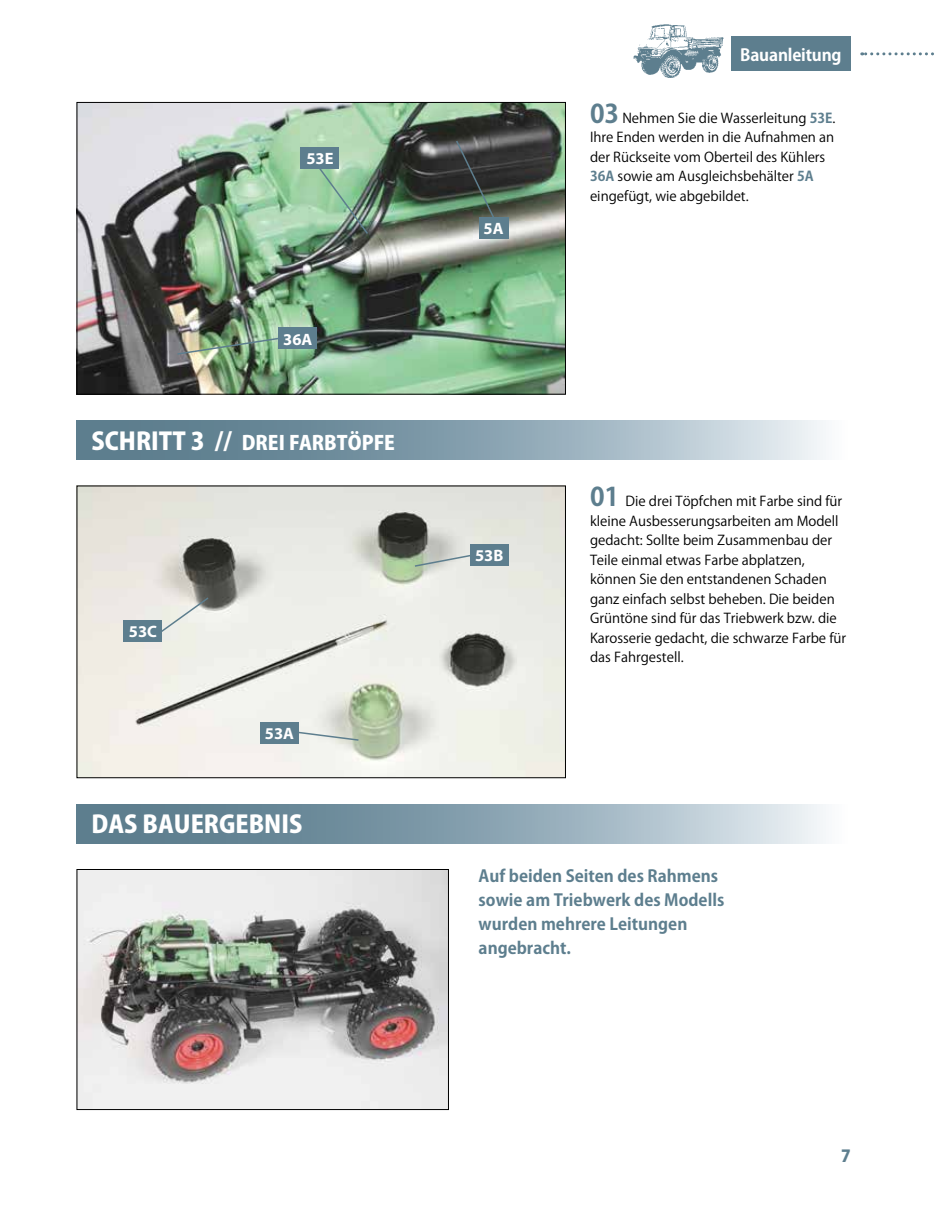
<style>
.page{position:relative;width:936px;height:1212px;background:#fff}
.page>*{position:absolute;margin:0;border:0;box-sizing:border-box;transform-origin:0 0}
.t1{font:800 24px "Koz Go Pro";color:#fff}
.t2{font:800 19.5px "Koz Go Pro";color:#fff}
.t3{font:700 16.5px/24px "Koz Go Pro";color:#5d7e8e}
.t4{font:700 16.5px "Myriad Pro";color:#fff}
.t5{font:700 16.5px "Koz Go Pro";letter-spacing:-.01em;color:#fff}
.t6{font:800 16.5px "Koz Go Pro";color:#5d7e8e}
.t7{font:13.5px/19.5px "Koz Go Pro";color:#000}
.s1{font-size:24px}
.s2{font-weight:700;font-size:25.5px;color:#5d7e8e}
.s3{font-weight:700;color:#5d7e8e}
</style>
<div class="page">
<svg style="left:861px;top:52px;width:73px;height:3px"></svg>
<img style="left:633px;top:24px;width:91px;height:54px">
<div style="left:731px;top:37px;width:119px;height:34px;background:#5d7e8e"></div>
<img style="left:79px;top:871px;width:368px;height:237px">
<div style="left:77px;top:869px;width:372px;height:241px;border:1px solid #000"></div>
<svg style="left:77px;top:804px;width:749px;height:39px;background:#8da5b2"></svg>
<img style="left:79px;top:104px;width:485px;height:289px">
<div style="left:77px;top:102px;width:489px;height:293px;border:1px solid #000"></div>
<img style="left:176px;top:335px;width:117px;height:21px">
<div style="left:279px;top:328px;width:38px;height:21px;background:#5d7e8e"></div>
<svg style="left:311px;top:157px;width:58px;height:79px;background:#8fba98"></svg>
<div style="left:301px;top:148px;width:38px;height:21px;background:#5d7e8e"></div>
<svg style="left:454px;top:139px;width:48px;height:95px;background:#49524b"></svg>
<div style="left:478px;top:217px;width:30px;height:22px;background:#5d7e8e"></div>
<svg style="left:77px;top:421px;width:749px;height:39px;background:#8da5b2"></svg>
<img style="left:79px;top:488px;width:485px;height:288px">
<div style="left:77px;top:486px;width:489px;height:292px;border:1px solid #000"></div>
<svg style="left:155px;top:596px;width:55px;height:40px;background:#e0e1db"></svg>
<div style="left:124px;top:620px;width:38px;height:22px;background:#5d7e8e"></div>
<svg style="left:413px;top:553px;width:65px;height:15px"></svg>
<div style="left:470px;top:544px;width:38px;height:21px;background:#5d7e8e"></div>
<svg style="left:298px;top:730px;width:62px;height:12px"></svg>
<div style="left:260px;top:722px;width:38px;height:21px;background:#5d7e8e"></div>
<p class="t4" style="left:306px;top:148px;width:29px">53E</p>
<p class="t4" style="left:283px;top:328px;width:31px">36A</p>
<h2 class="t2" style="left:91px;top:430px;width:305px"><span class="s1">SCHRITT 3 //</span> DREI FARBTÖPFE</h2>
<p class="t4" style="left:129px;top:621px;width:30px">53C</p>
<p class="t4" style="left:265px;top:722px;width:31px">53A</p>
<h1 class="t1" style="left:91px;top:808px;width:212px">DAS BAUERGEBNIS</h1>
<p class="t5" style="left:740px;top:44px;width:103px">Bauanleitung</p>
<p class="t4" style="left:483px;top:218px;width:21px">5A</p>
<p class="t7" style="left:590px;top:108px;width:246px"><span class="s2">03</span> Nehmen Sie die Wasserleitung <span class="s3">53E</span>.<br>Ihre Enden werden in die Aufnahmen an der Rückseite vom Oberteil des Kühlers <span class="s3">36A</span> sowie am Ausgleichsbehälter <span class="s3">5A </span>eingefügt, wie abgebildet.</p>
<p class="t4" style="left:475px;top:545px;width:30px">53B</p>
<p class="t7" style="left:590px;top:492px;width:258px"><span class="s2">01</span> Die drei Töpfchen mit Farbe sind für kleine Ausbesserungsarbeiten am Modell gedacht: Sollte beim Zusammenbau der Teile einmal etwas Farbe abplatzen, können Sie den entstandenen Schaden ganz einfach selbst beheben. Die beiden Grüntöne sind für das Triebwerk bzw. die Karosserie gedacht, die schwarze Farbe für das Fahrgestell.</p>
<p class="t3" style="left:478px;top:865px;width:247px">Auf beiden Seiten des Rahmens sowie am Triebwerk des Modells wurden mehrere Leitungen angebracht.</p>
<p class="t6" style="left:841px;top:1145px;width:11px">7</p>
</div>
